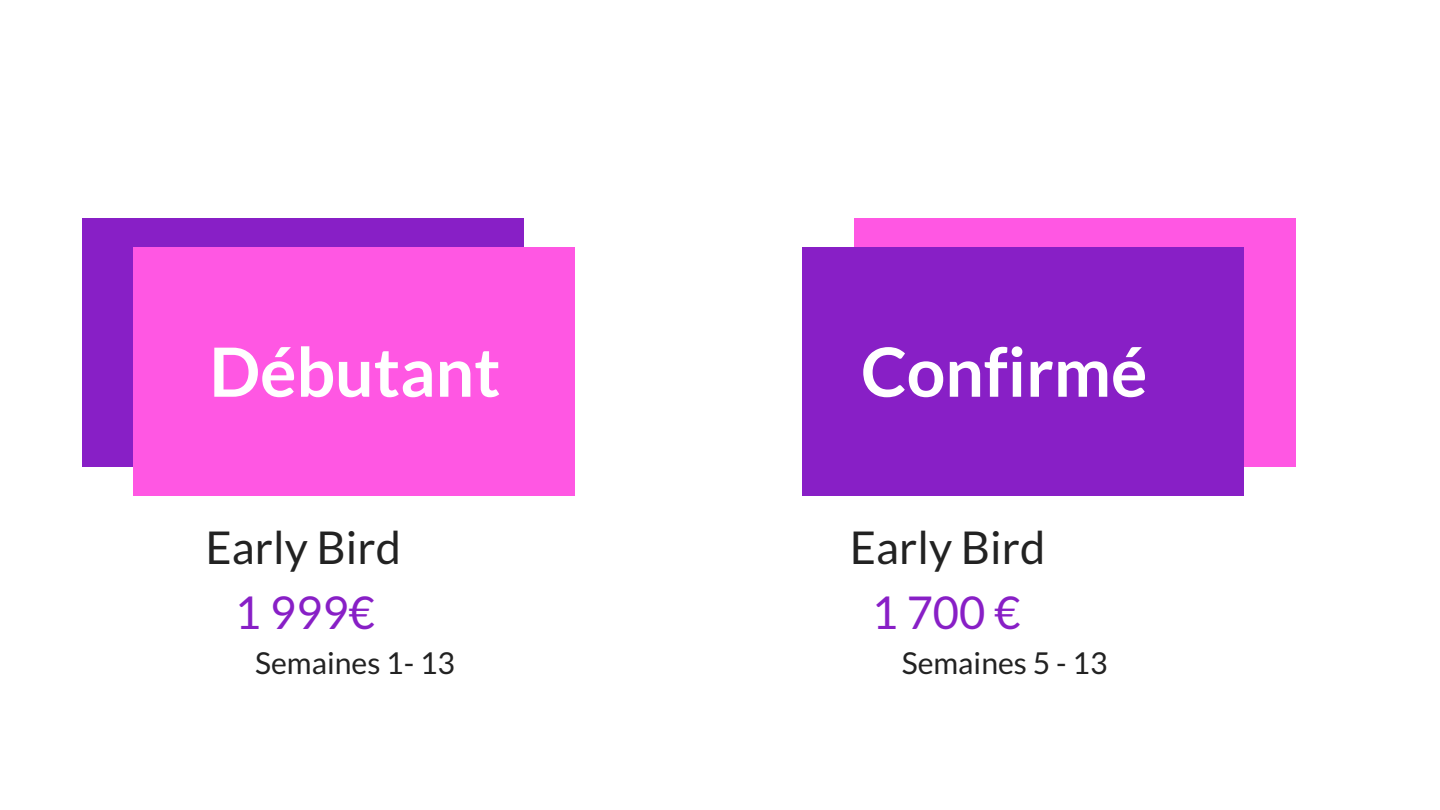
<style>
.page{position:relative;width:1440px;height:810px;background:#fff}
.page>*{position:absolute;margin:0;border:0;box-sizing:border-box;transform-origin:0 0}
.t1{font:700 67.9px "Lato";color:#fff}
.t2{font:45.3px "Lato";color:#222}
.t3{font:45.3px "Lato";color:#881fc6}
.t4{font:30.2px "Lato";color:#222}
</style>
<div class="page">
<div style="left:854px;top:218px;width:442px;height:249px;background:#ff57e3"></div>
<div style="left:82px;top:218px;width:442px;height:249px;background:#881fc6"></div>
<div style="left:134px;top:248px;width:441px;height:248px;background:#ff57e3"></div>
<div style="left:802px;top:248px;width:442px;height:248px;background:#881fc6"></div>
<h1 class="t1" style="left:209px;top:330px;width:293px">Débutant</h1>
<h1 class="t1" style="left:861px;top:330px;width:288px">Confirmé</h1>
<h2 class="t2" style="left:206px;top:519px;width:197px">Early Bird</h2>
<h2 class="t2" style="left:850px;top:519px;width:197px">Early Bird</h2>
<h2 class="t3" style="left:235px;top:584px;width:142px">1 999€</h2>
<h2 class="t3" style="left:872px;top:584px;width:150px">1700€</h2>
<p class="t4" style="left:255px;top:644px;width:201px">Semaines 1- 13</p>
<p class="t4" style="left:902px;top:644px;width:207px">Semaines 5 - 13</p>
</div>
